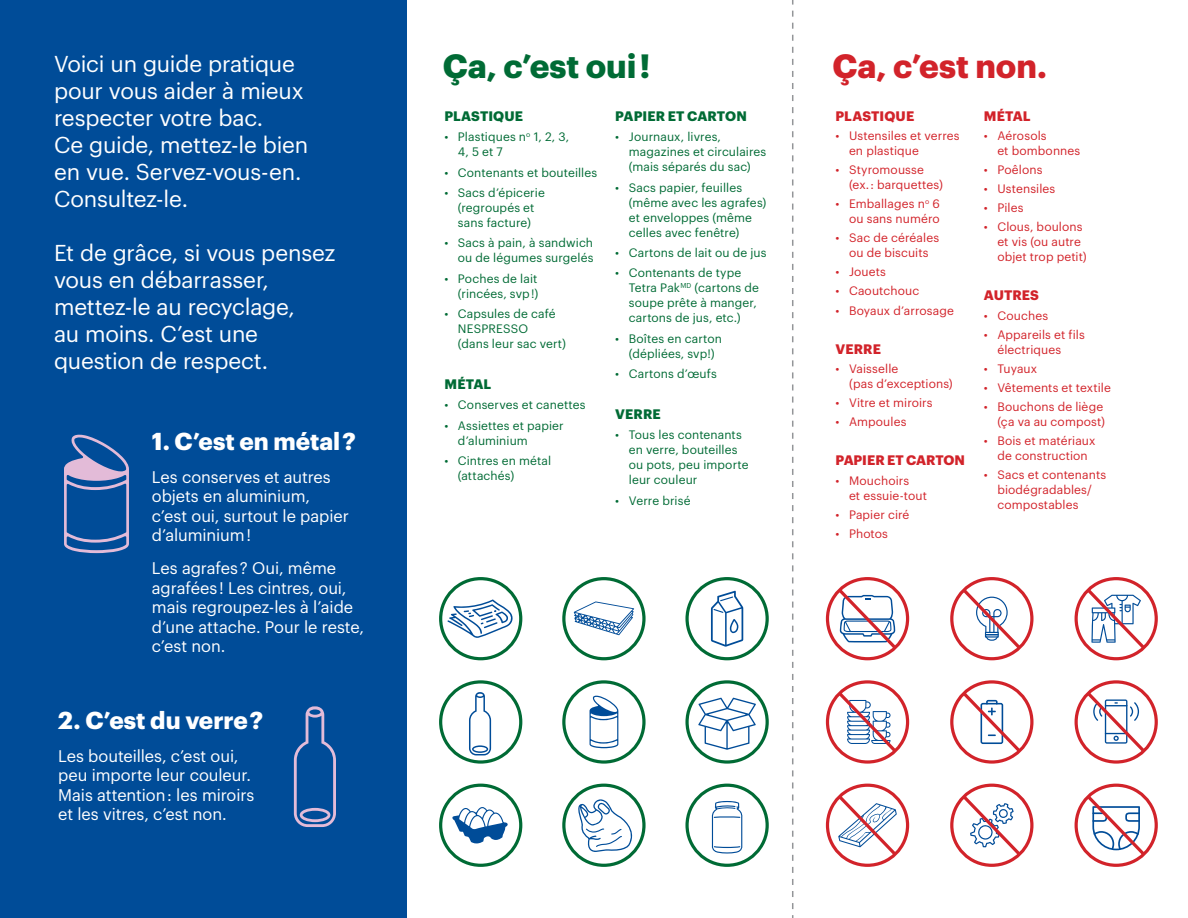
<style>
.page{position:relative;width:1188px;height:918px;background:#fff}
.page>*{position:absolute;margin:0;border:0;box-sizing:border-box;transform-origin:0 0}
.t1{font:700 33px "Graphik";color:#006b35}
.t2{font:700 33px "Graphik";color:#d2232a}
.t3{font:700 24px "Graphik";color:#fff}
.t4{font:22.5px/27px "Graphik";letter-spacing:-.01em;color:#fff}
.t5{font:16.5px/19.5px "Graphik";letter-spacing:-.005em;color:#fff}
.t6{font:700 13.5px "Graphik";color:#d2232a}
.t7{font:700 13.5px "Graphik";letter-spacing:.005em;color:#006b35}
.t8{font:12px/15px "Graphik";letter-spacing:.01em;color:#006b35}
.t9{font:12px/15px "Graphik";letter-spacing:.01em;color:#d2232a}
</style>
<div class="page">
<div style="left:0;top:0;width:407px;height:918px;background:#004c98"></div>
<div style="left:1075px;top:577px;width:83px;height:83px;border:3px solid #d2232a;border-radius:50%"></div>
<svg style="left:1083px;top:585px;width:65px;height:67px"></svg>
<div style="left:950px;top:577px;width:84px;height:83px;border:3px solid #d2232a;border-radius:50%"></div>
<svg style="left:959px;top:585px;width:65px;height:67px"></svg>
<div style="left:826px;top:577px;width:83px;height:83px;border:3px solid #d2232a;border-radius:50%"></div>
<svg style="left:835px;top:585px;width:65px;height:67px"></svg>
<div style="left:685px;top:577px;width:84px;height:83px;border:3px solid #006b35;border-radius:50%"></div>
<svg style="left:711px;top:591px;width:32px;height:56px"></svg>
<div style="left:562px;top:577px;width:84px;height:83px;border:3px solid #006b35;border-radius:50%"></div>
<svg style="left:574px;top:601px;width:60px;height:34px"></svg>
<div style="left:439px;top:577px;width:83px;height:83px;border:3px solid #006b35;border-radius:50%"></div>
<svg style="left:447px;top:599px;width:67px;height:39px"></svg>
<svg style="left:64px;top:435px;width:65px;height:118px"></svg>
<div style="left:1075px;top:680px;width:83px;height:84px;border:3px solid #d2232a;border-radius:50%"></div>
<svg style="left:1083px;top:688px;width:65px;height:67px"></svg>
<div style="left:826px;top:680px;width:83px;height:84px;border:3px solid #d2232a;border-radius:50%"></div>
<svg style="left:835px;top:688px;width:65px;height:67px"></svg>
<div style="left:950px;top:680px;width:84px;height:84px;border:3px solid #d2232a;border-radius:50%"></div>
<svg style="left:959px;top:688px;width:65px;height:67px"></svg>
<div style="left:685px;top:680px;width:84px;height:84px;border:3px solid #006b35;border-radius:50%"></div>
<svg style="left:698px;top:698px;width:58px;height:52px"></svg>
<div style="left:562px;top:680px;width:84px;height:84px;border:3px solid #006b35;border-radius:50%"></div>
<svg style="left:590px;top:696px;width:28px;height:52px"></svg>
<div style="left:439px;top:680px;width:83px;height:84px;border:3px solid #006b35;border-radius:50%"></div>
<svg style="left:469px;top:692px;width:22px;height:63px"></svg>
<svg style="left:294px;top:706px;width:42px;height:121px"></svg>
<svg style="left:835px;top:792px;width:65px;height:67px"></svg>
<div style="left:826px;top:784px;width:83px;height:83px;border:3px solid #d2232a;border-radius:50%"></div>
<div style="left:950px;top:784px;width:84px;height:83px;border:3px solid #d2232a;border-radius:50%"></div>
<svg style="left:959px;top:792px;width:65px;height:67px"></svg>
<div style="left:1075px;top:784px;width:83px;height:83px;border:3px solid #d2232a;border-radius:50%"></div>
<svg style="left:1083px;top:792px;width:65px;height:67px"></svg>
<div style="left:439px;top:784px;width:83px;height:83px;border:3px solid #006b35;border-radius:50%"></div>
<svg style="left:452px;top:807px;width:56px;height:36px"></svg>
<div style="left:685px;top:784px;width:84px;height:83px;border:3px solid #006b35;border-radius:50%"></div>
<svg style="left:712px;top:801px;width:31px;height:53px"></svg>
<svg style="left:792px;top:0;width:1px;height:918px"></svg>
<div style="left:562px;top:784px;width:84px;height:83px;border:3px solid #006b35;border-radius:50%"></div>
<svg style="left:577px;top:797px;width:62px;height:55px"></svg>
<h3 class="t4" style="left:54px;top:49px;width:256px">Voici un guide pratique pour vous aider à mieux respecter votre bac.<br>Ce guide, mettez-le bien en vue. Servez-vous-en.<br>Consultez-le.</h3>
<h3 class="t4" style="left:54px;top:238px;width:283px">Et de grâce, si vous pensez vous en débarrasser, mettez-le au recyclage,<br>au moins. C’est une question de respect.</h3>
<h2 class="t3" style="left:152px;top:422px;width:205px">1. C’est en métal ?</h2>
<h3 class="t5" style="left:152px;top:465px;width:199px">Les conserves et autres objets en aluminium, c’est oui, surtout le papier d’aluminium !</h3>
<h3 class="t5" style="left:152px;top:557px;width:214px">Les agrafes ? Oui, même agrafées ! Les cintres, oui, mais regroupez-les à l’aide d’une attache. Pour le reste, c’est non.</h3>
<h2 class="t3" style="left:58px;top:702px;width:207px">2. C’est du verre ?</h2>
<h3 class="t5" style="left:58px;top:745px;width:198px">Les bouteilles, c’est oui, peu importe leur couleur.<br>Mais attention : les miroirs et les vitres, c’est non.</h3>
<h1 class="t1" style="left:443px;top:41px;width:209px">Ça, c’est oui !</h1>
<p class="t7" style="left:444px;top:105px;width:80px">PLASTIQUE</p>
<p class="t8" style="left:458px;top:128px;width:113px;text-indent:-13px">• Plastiques n<sup>o</sup> 1, 2, 3,<br>4, 5 et 7</p>
<p class="t8" style="left:444px;top:164px;width:154px">• Contenants et bouteilles</p>
<p class="t8" style="left:444px;top:184px;width:102px;text-align:center">• Sacs d’épicerie (regroupés et sans facture)</p>
<p class="t8" style="left:444px;top:235px;width:151px;text-align:right">• Sacs à pain, à sandwich ou de légumes surgelés</p>
<p class="t8" style="left:444px;top:270px;width:95px;text-align:right">• Poches de lait (rincées, svp !)</p>
<p class="t8" style="left:458px;top:305px;width:110px;text-indent:-14px">• Capsules de café<br>NESPRESSO<br>(dans leur sac vert)</p>
<p class="t7" style="left:444px;top:374px;width:48px">MÉTAL</p>
<p class="t8" style="left:444px;top:397px;width:143px">• Conserves et canettes</p>
<p class="t8" style="left:458px;top:417px;width:107px;text-indent:-14px">• Assiettes et papier d’aluminium</p>
<p class="t8" style="left:458px;top:452px;width:95px;text-indent:-14px">• Cintres en métal (attachés)</p>
<p class="t7" style="left:615px;top:105px;width:133px">PAPIER ET CARTON</p>
<p class="t8" style="left:629px;top:128px;width:139px;text-indent:-14px">• Journaux, livres, magazines et circulaires (mais séparés du sac)</p>
<p class="t8" style="left:629px;top:179px;width:139px;text-indent:-14px">• Sacs papier, feuilles (même avec les agrafes) et enveloppes (même celles avec fenêtre)</p>
<p class="t8" style="left:615px;top:244px;width:153px">• Cartons de lait ou de jus</p>
<p class="t8" style="left:629px;top:265px;width:132px;text-indent:-14px">• Contenants de type<br>Tetra Pak<sup>MD</sup> (cartons de soupe prête à manger, cartons de jus, etc.)</p>
<p class="t8" style="left:615px;top:330px;width:108px;text-align:center">• Boîtes en carton (dépliées, svp!)</p>
<p class="t8" style="left:615px;top:365px;width:103px">• Cartons d’œufs</p>
<p class="t7" style="left:615px;top:404px;width:47px">VERRE</p>
<p class="t8" style="left:629px;top:427px;width:121px;text-indent:-14px">• Tous les contenants en verre, bouteilles ou pots, peu importe leur couleur</p>
<p class="t8" style="left:615px;top:492px;width:77px">• Verre brisé</p>
<h1 class="t2" style="left:832px;top:41px;width:216px">Ça, c’est non.</h1>
<p class="t6" style="left:836px;top:105px;width:80px">PLASTIQUE</p>
<p class="t9" style="left:849px;top:127px;width:112px;text-indent:-14px">• Ustensiles et verres en plastique</p>
<p class="t9" style="left:849px;top:161px;width:95px;text-indent:-14px">• Styromousse (ex. : barquettes)</p>
<p class="t9" style="left:836px;top:195px;width:106px;text-align:right">• Emballages n<sup>o</sup> 6 ou sans numéro</p>
<p class="t9" style="left:836px;top:229px;width:105px;text-align:center">• Sac de céréales ou de biscuits</p>
<p class="t9" style="left:836px;top:263px;width:52px">• Jouets</p>
<p class="t9" style="left:836px;top:283px;width:85px">• Caoutchouc</p>
<p class="t9" style="left:836px;top:302px;width:120px">• Boyaux d’arrosage</p>
<p class="t6" style="left:836px;top:338px;width:47px">VERRE</p>
<p class="t9" style="left:849px;top:360px;width:105px;text-indent:-14px">• Vaisselle<br>(pas d’exceptions)</p>
<p class="t9" style="left:836px;top:394px;width:99px">• Vitre et miroirs</p>
<p class="t9" style="left:836px;top:413px;width:73px">• Ampoules</p>
<p class="t6" style="left:836px;top:450px;width:131px">PAPIER ET CARTON</p>
<p class="t9" style="left:849px;top:472px;width:79px;text-indent:-14px">• Mouchoirs<br>et essuie-tout</p>
<p class="t9" style="left:836px;top:506px;width:75px">• Papier ciré</p>
<p class="t9" style="left:836px;top:525px;width:54px">• Photos</p>
<p class="t6" style="left:984px;top:105px;width:48px">MÉTAL</p>
<p class="t9" style="left:997px;top:127px;width:85px;text-indent:-14px">• Aérosols<br>et bombonnes</p>
<p class="t9" style="left:984px;top:161px;width:60px">• Poêlons</p>
<p class="t9" style="left:984px;top:180px;width:73px">• Ustensiles</p>
<p class="t9" style="left:984px;top:199px;width:41px">• Piles</p>
<p class="t9" style="left:997px;top:218px;width:91px;text-indent:-14px">• Clous, boulons et vis (ou autre objet trop petit)</p>
<p class="t6" style="left:984px;top:285px;width:57px">AUTRES</p>
<p class="t9" style="left:984px;top:307px;width:66px">• Couches</p>
<p class="t9" style="left:997px;top:326px;width:89px;text-indent:-14px">• Appareils et fils électriques</p>
<p class="t9" style="left:984px;top:360px;width:55px">• Tuyaux</p>
<p class="t9" style="left:984px;top:379px;width:129px">• Vêtements et textile</p>
<p class="t9" style="left:984px;top:398px;width:123px;text-align:right">• Bouchons de liège (ça va au compost)</p>
<p class="t9" style="left:984px;top:432px;width:113px;text-align:center">• Bois et matériaux de construction</p>
<p class="t9" style="left:997px;top:466px;width:110px;text-indent:-14px">• Sacs et contenants biodégradables/ compostables</p>
</div>
